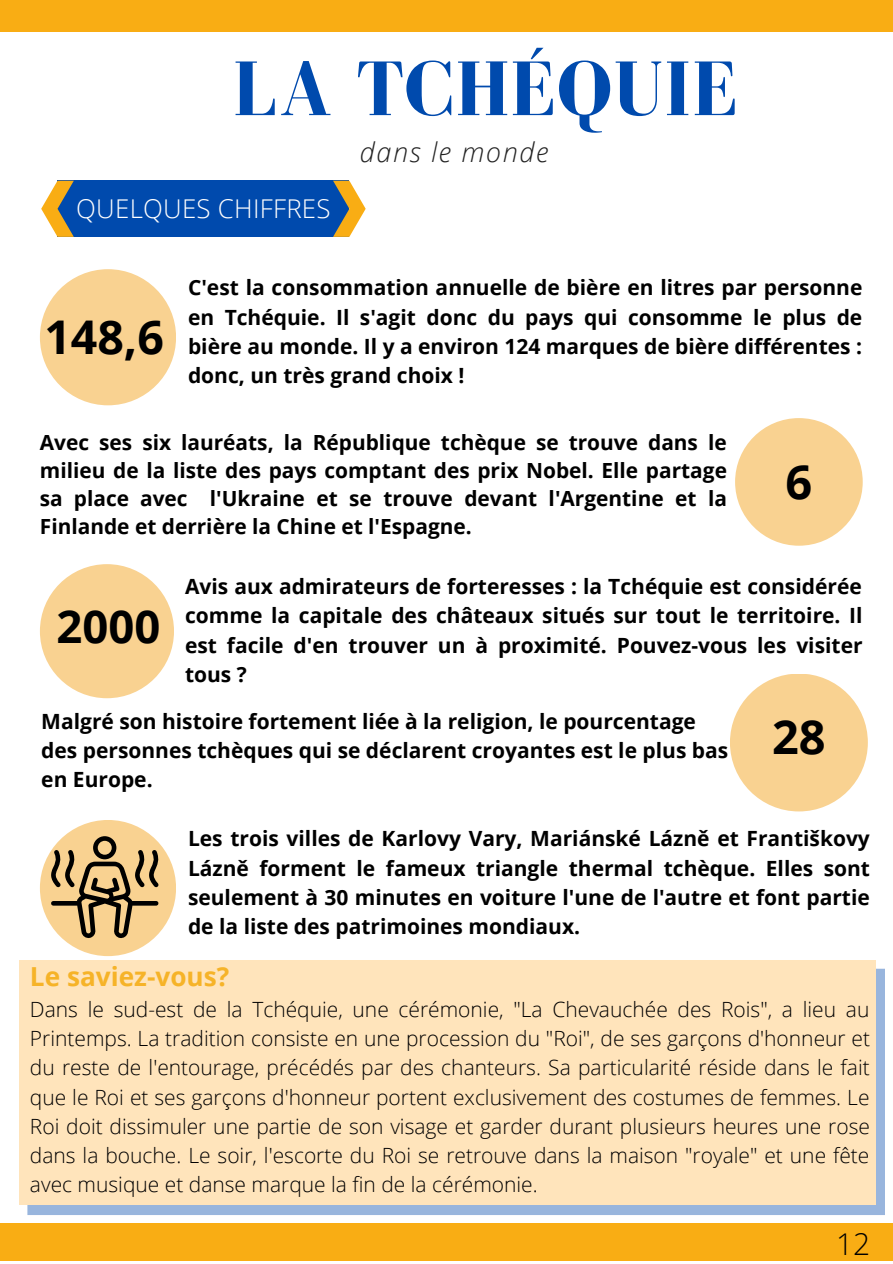
<style>
.page{position:relative;width:893px;height:1264px;background:#fff}
.page>*{position:absolute;margin:0;border:0;box-sizing:border-box;transform-origin:0 0}
.t1{font:700 79.35px "Bodoni FLF";letter-spacing:.01em;color:#004aad}
.t2{font:700 46.95px "Open Sans";color:#000}
.t3{font:700 46.5px "Open Sans";color:#000}
.t4{font:700 45.45px "Open Sans";color:#000}
.t5{font:300 30px "Open Sans";color:#000}
.t6{font:italic 300 27px "Open Sans";letter-spacing:.06em;color:#222}
.t7{font:700 26.25px "Open Sans";color:#f0ad07}
.t8{font:300 25.8px "Open Sans";letter-spacing:.01em;color:#fff}
.t9{font:700 21px/29.2px "Open Sans";color:#000;text-align:justify}
.t10{font:300 21px/29.2px "Open Sans";color:#000;text-align:justify}
.t11{font:700 20.85px/28px "Open Sans";color:#000;text-align:justify}
</style>
<div class="page">
<div style="left:0;top:1223px;width:892px;height:37px;background:#f9ad14"></div>
<div style="left:0;top:0;width:892px;height:31px;background:#f9ad14"></div>
<div style="left:58px;top:181px;width:291px;height:56px;background:#004aad"></div>
<div style="left:40px;top:269px;width:136px;height:136px;background:#f9d291;border-radius:50%"></div>
<div style="left:40px;top:564px;width:134px;height:134px;background:#f9d291;border-radius:50%"></div>
<div style="left:735px;top:418px;width:127px;height:127px;background:#f9d291;border-radius:50%"></div>
<div style="left:729px;top:673px;width:138px;height:138px;background:#f9d291;border-radius:50%"></div>
<svg style="left:27px;top:968px;width:857px;height:246px;fill:#98b5dd"></svg>
<div style="left:19px;top:960px;width:856px;height:244px;background:#ffe4bb"></div>
<div style="left:40px;top:820px;width:136px;height:136px;background:#f9d291;border-radius:50%"></div>
<svg style="left:333px;top:181px;width:32px;height:56px"></svg>
<svg style="left:41px;top:181px;width:33px;height:56px"></svg>
<svg style="left:51px;top:836px;width:109px;height:102px"></svg>
<h1 class="t1" style="left:232px;top:46px;width:506px">LA TCHÉQUIE</h1>
<p class="t8" style="left:76px;top:190px;width:256px">QUELQUES CHIFFRES</p>
<p class="t6" style="left:360px;top:133px;width:190px">dans le monde</p>
<h3 class="t3" style="left:44px;top:304px;width:121px">148,6</h3>
<p class="t9" style="left:188px;top:272px;width:676px">C'est la consommation annuelle de bière en litres par personne en Tchéquie. Il s'agit donc du pays qui consomme le plus de bière au monde. Il y a environ 124 marques de bière différentes : donc, un très grand choix !</p>
<p class="t11" style="left:40px;top:428px;width:688px">Avec ses six lauréats, la République tchèque se trouve dans le milieu de la liste des pays comptant des prix Nobel. Elle partage sa place avec l'Ukraine et se trouve devant l'Argentine et la Finlande et derrière la Chine et l'Espagne.</p>
<h2 class="t2" style="left:785px;top:448px;width:28px">6</h2>
<p class="t9" style="left:185px;top:571px;width:679px">Avis aux admirateurs de forteresses : la Tchéquie est considérée comme la capitale des châteaux situés sur tout le territoire. Il est facile d'en trouver un à proximité. Pouvez-vous les visiter tous ?</p>
<h2 class="t2" style="left:772px;top:704px;width:55px">28</h2>
<h3 class="t4" style="left:57px;top:594px;width:105px">2000</h3>
<p class="t9" style="left:41px;top:706px;width:688px;text-align:left">Malgré son histoire fortement liée à la religion, le pourcentage des personnes tchèques qui se déclarent croyantes est le plus bas en Europe.</p>
<p class="t9" style="left:188px;top:823px;width:683px">Les trois villes de Karlovy Vary, Mariánské Lázně et Františkovy Lázně forment le fameux triangle thermal tchèque. Elles sont seulement à 30 minutes en voiture l'une de l'autre et font partie de la liste des patrimoines mondiaux.</p>
<p class="t7" style="left:30px;top:958px;width:201px">Le saviez-vous?</p>
<p class="t10" style="left:30px;top:994px;width:841px">Dans le sud-est de la Tchéquie, une cérémonie, "La Chevauchée des Rois", a lieu au Printemps. La tradition consiste en une procession du "Roi", de ses garçons d'honneur et du reste de l'entourage, précédés par des chanteurs. Sa particularité réside dans le fait que le Roi et ses garçons d'honneur portent exclusivement des costumes de femmes. Le Roi doit dissimuler une partie de son visage et garder durant plusieurs heures une rose dans la bouche. Le soir, l'escorte du Roi se retrouve dans la maison "royale" et une fête avec musique et danse marque la fin de la cérémonie.</p>
<h3 class="t5" style="left:836px;top:1222px;width:36px">12</h3>
</div>
